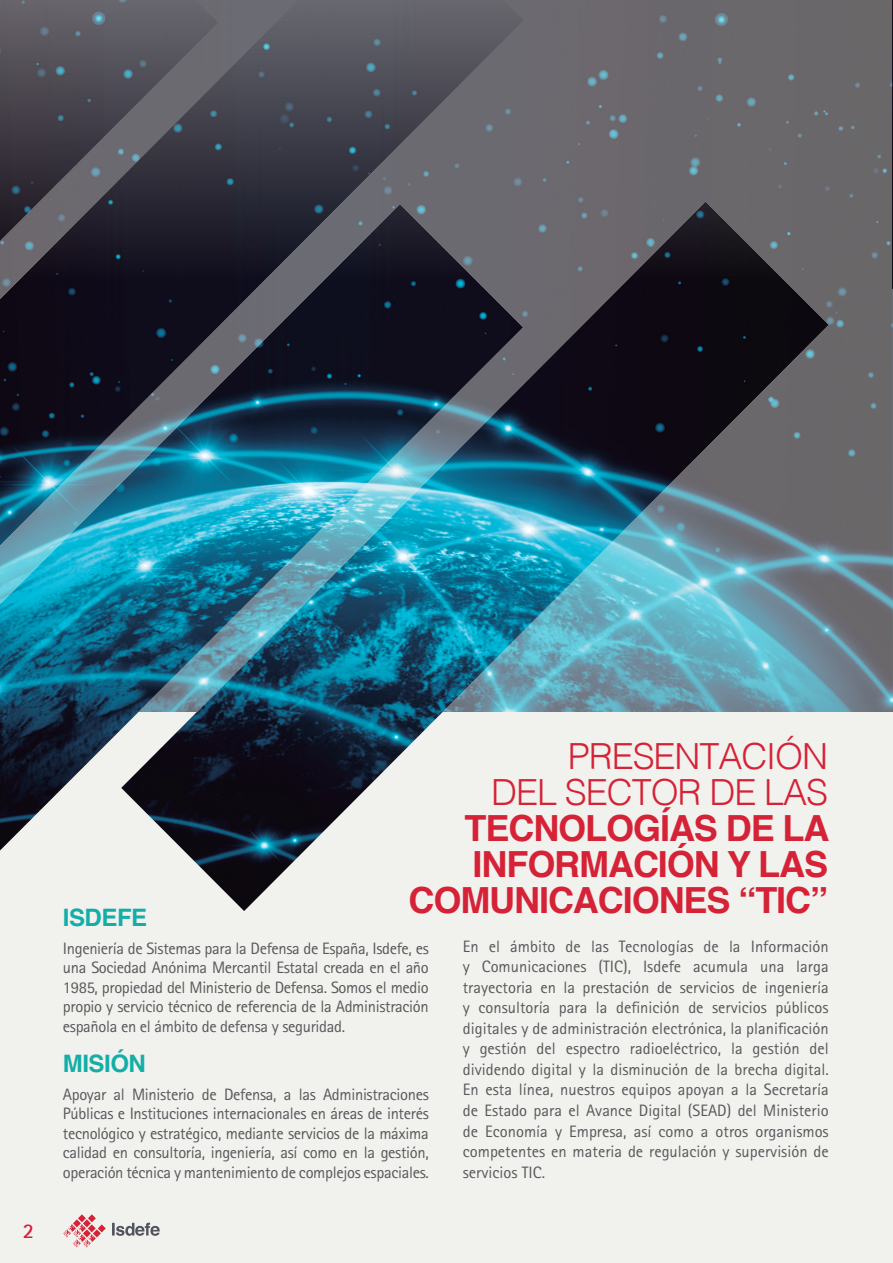
<style>
.page{position:relative;width:893px;height:1263px;background:#fff}
.page>*{position:absolute;margin:0;border:0;box-sizing:border-box;transform-origin:0 0}
.t1{font:700 36px/36px "Helvetica";letter-spacing:-.03em;color:#d52236;text-align:right}
.t2{font:700 24px "Helvetica";letter-spacing:-.02em;color:#13aea7}
.t3{font:700 21px "Rotis Sans Serif Std";color:#d52236}
.t4{font:16.5px/20.5px "Rotis Sans Serif Std";letter-spacing:-.02em;color:#57585a;text-align:justify}
.s1{font-weight:300}
</style>
<div class="page">
<div style="left:0;top:0;width:892px;height:1262px;background:#f1f1ee"></div>
<img style="left:892px;top:1px;width:1px;height:287px">
<svg style="left:63px;top:1214px;width:43px;height:33px"></svg>
<svg style="left:112px;top:1222px;width:48px;height:13px"></svg>
<img style="left:0;top:0;width:828px;height:910px">
<p class="t3" style="left:23px;top:1217px;width:13px">2</p>
<p class="t1" style="left:408px;top:738px;width:422px"><span class="s1">PRESENTACIÓN<br>DEL SECTOR DE LAS<br></span>TECNOLOGÍAS DE LA<br>INFORMACIÓN Y LAS<br>COMUNICACIONES “TIC”</p>
<p class="t2" style="left:63px;top:897px;width:86px">ISDEFE</p>
<p class="t4" style="left:63px;top:937px;width:367px;line-height:19.5px">Ingeniería de Sistemas para la Defensa de España, Isdefe, es una Sociedad Anónima Mercantil Estatal creada en el año 1985, propiedad del Ministerio de Defensa. Somos el medio propio y servicio técnico de referencia de la Administración española en el ámbito de defensa y seguridad.</p>
<p class="t2" style="left:63px;top:1043px;width:84px">MISIÓN</p>
<p class="t4" style="left:63px;top:1083px;width:367px;line-height:19.5px">Apoyar al Ministerio de Defensa, a las Administraciones Públicas e Instituciones internacionales en áreas de interés tecnológico y estratégico, mediante servicios de la máxima calidad en consultoría, ingeniería, así como en la gestión, operación técnica y mantenimiento de complejos espaciales.</p>
<p class="t4" style="left:463px;top:935px;width:367px">En el ámbito de las Tecnologías de la Información y Comunicaciones (TIC), Isdefe acumula una larga trayectoria en la prestación de servicios de ingeniería y consultoría para la definición de servicios públicos digitales y de administración electrónica, la planificación y gestión del espectro radioeléctrico, la gestión del dividendo digital y la disminución de la brecha digital.<br>En esta línea, nuestros equipos apoyan a la Secretaría de Estado para el Avance Digital (SEAD) del Ministerio de Economía y Empresa, así como a otros organismos competentes en materia de regulación y supervisión de servicios TIC.</p>
</div>
